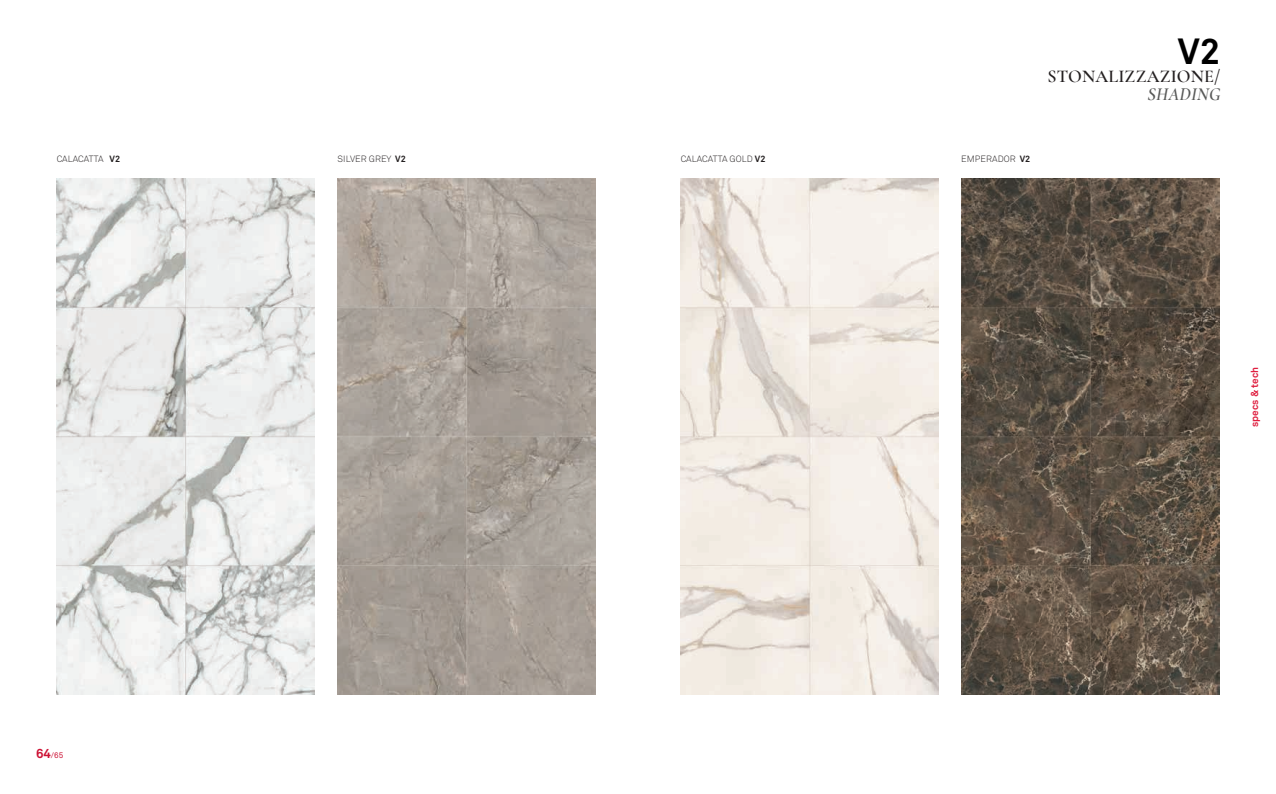
<style>
.page{position:relative;width:1276px;height:794px;background:#fff}
.page>*{position:absolute;margin:0;border:0;box-sizing:border-box;transform-origin:0 0}
.t1{font:700 36px "Akkurat Std";color:#000}
.t2{font:600 18px "Cormorant Garamond";letter-spacing:.01em;color:#231f20}
.t3{font:italic 600 18px "Cormorant Garamond";letter-spacing:.01em;color:#575857}
.t4{font:700 10px "Akkurat Std";color:#df1e3f}
.t5{font:300 9px "Akkurat Std";letter-spacing:.01em;color:#231f20}
.t6{font:8px "Akkurat Std";color:#cd1235}
.s1{font-weight:700}
.s2{font-weight:700;font-size:13px}
</style>
<div class="page">
<img style="left:680px;top:179px;width:258px;height:515px">
<img style="left:961px;top:179px;width:258px;height:515px">
<img style="left:337px;top:179px;width:258px;height:515px">
<img style="left:57px;top:179px;width:258px;height:515px">
<h1 class="t1" style="left:1177px;top:29px;width:44px">V2</h1>
<h2 class="t2" style="left:1047px;top:65px;width:175px">STONALIZZAZIONE/</h2>
<h2 class="t3" style="left:1147px;top:84px;width:74px">SHADING</h2>
<p class="t5" style="left:57px;top:153px;width:65px">CALACATTA <span class="s1">V2</span></p>
<p class="t5" style="left:337px;top:153px;width:70px">SILVER GREY <span class="s1">V2</span></p>
<p class="t5" style="left:680px;top:153px;width:86px">CALACATTA GOLD <span class="s1">V2</span></p>
<p class="t5" style="left:961px;top:153px;width:71px">EMPERADOR <span class="s1">V2</span></p>
<p class="t4" style="left:1248px;top:427px;width:61px;rotate:-90deg">specs &amp; tech</p>
<p class="t6" style="left:36px;top:750px;width:29px"><span class="s2">64</span>/65</p>
</div>
